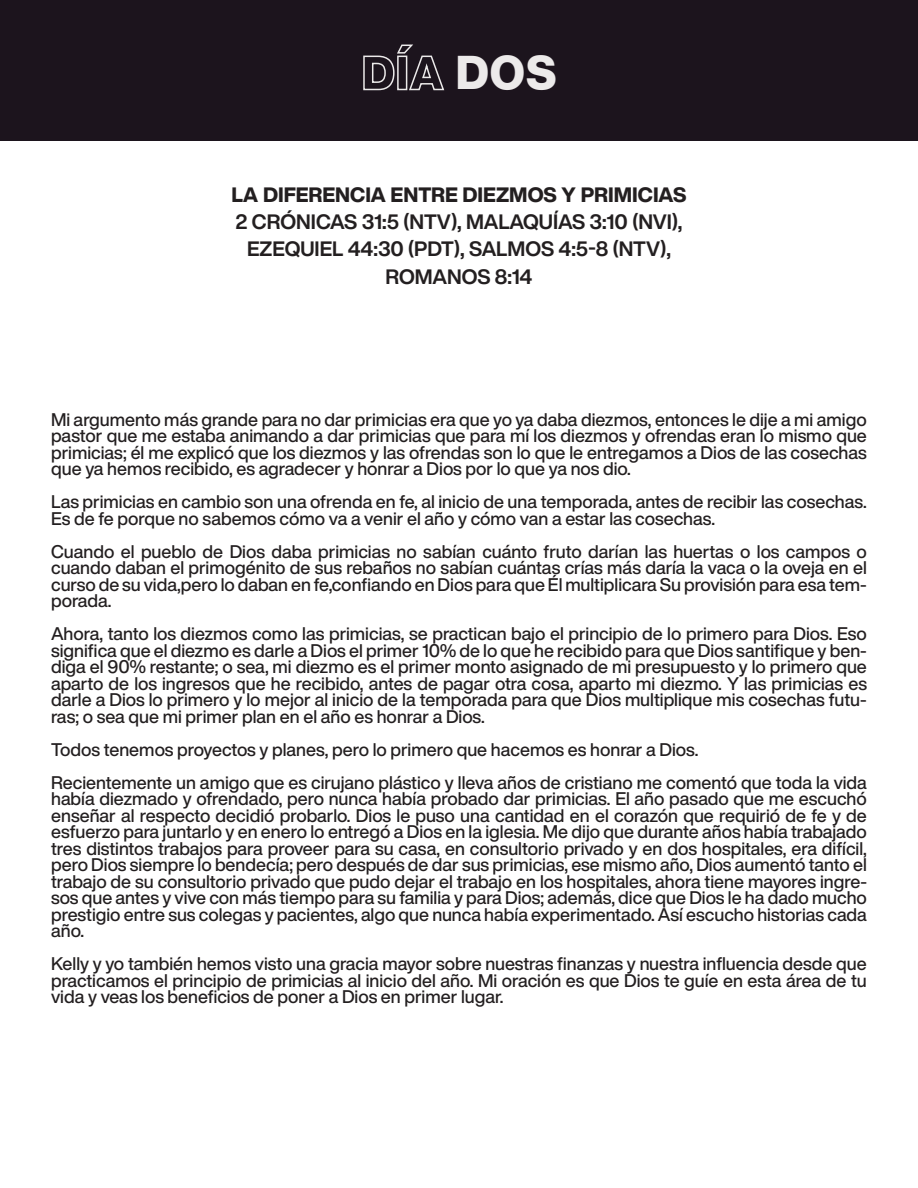
<style>
.page{position:relative;width:918px;height:1188px;background:#fff}
.page>*{position:absolute;margin:0;border:0;box-sizing:border-box;transform-origin:0 0}
.t1{font:800 46.65px "Helvetica Now Text";color:#eceaea}
.t2{font:700 20.55px/27.3px "Helvetica Now Display";letter-spacing:-.005em;color:#231f20;text-align:center}
.t3{font:800 20.55px "Helvetica Now Display";color:#231f20}
.t4{font:500 18px/16.5px "Helvetica Now Display";color:#231f20;text-align:justify}
</style>
<div class="page">
<div style="left:0;top:0;width:918px;height:141px;background:#1c141d"></div>
<svg style="left:363px;top:44px;width:82px;height:47px"></svg>
<h1 class="t1" style="left:455px;top:38px;width:104px">DOS</h1>
<p class="t3" style="left:232px;top:180px;width:456px">LA DIFERENCIA ENTRE DIEZMOS Y PRIMICIAS</p>
<p class="t2" style="left:235px;top:208px;width:449px">2 CRÓNICAS 31:5 (NTV), MALAQUÍAS 3:10 (NVI),<br>EZEQUIEL 44:30 (PDT), SALMOS 4:5-8 (NTV),<br>ROMANOS 8:14</p>
<p class="t4" style="left:51px;top:411px;width:817px">Mi argumento más grande para no dar primicias era que yo ya daba diezmos, entonces le dije a mi amigo pastor que me estaba animando a dar primicias que para mí los diezmos y ofrendas eran lo mismo que primicias; él me explicó que los diezmos y las ofrendas son lo que le entregamos a Dios de las cosechas que ya hemos recibido, es agradecer y honrar a Dios por lo que ya nos dio.</p>
<p class="t4" style="left:51px;top:493px;width:817px">Las primicias en cambio son una ofrenda en fe, al inicio de una temporada, antes de recibir las cosechas.<br>Es de fe porque no sabemos cómo va a venir el año y cómo van a estar las cosechas.</p>
<p class="t4" style="left:51px;top:543px;width:817px">Cuando el pueblo de Dios daba primicias no sabían cuánto fruto darían las huertas o los campos o cuando daban el primogénito de sus rebaños no sabían cuántas crías más daría la vaca o la oveja en el curso de su vida,pero lo daban en fe,confiando en Dios para que Él multiplicara Su provisión para esa tem&shy;porada.</p>
<p class="t4" style="left:51px;top:625px;width:817px">Ahora, tanto los diezmos como las primicias, se practican bajo el principio de lo primero para Dios. Eso significa que el diezmo es darle a Dios el primer 10% de lo que he recibido para que Dios santifique y ben&shy;diga el 90% restante; o sea, mi diezmo es el primer monto asignado de mi presupuesto y lo primero que aparto de los ingresos que he recibido, antes de pagar otra cosa, aparto mi diezmo. Y las primicias es darle a Dios lo primero y lo mejor al inicio de la temporada para que Dios multiplique mis cosechas futu&shy;ras; o sea que mi primer plan en el año es honrar a Dios.</p>
<p class="t4" style="left:51px;top:733px;width:817px;line-height:33px">Todos tenemos proyectos y planes, pero lo primero que hacemos es honrar a Dios.<br>Recientemente un amigo que es cirujano plástico y lleva años de cristiano me comentó que toda la vida</p>
<p class="t4" style="left:51px;top:790px;width:817px">había diezmado y ofrendado, pero nunca había probado dar primicias. El año pasado que me escuchó enseñar al respecto decidió probarlo. Dios le puso una cantidad en el corazón que requirió de fe y de esfuerzo para juntarlo y en enero lo entregó a Dios en la iglesia. Me dijo que durante años había trabajado tres distintos trabajos para proveer para su casa, en consultorio privado y en dos hospitales, era difícil, pero Dios siempre lo bendecía; pero después de dar sus primicias, ese mismo año, Dios aumentó tanto el trabajo de su consultorio privado que pudo dejar el trabajo en los hospitales, ahora tiene mayores ingre&shy;sos que antes y vive con más tiempo para su familia y para Dios; además, dice que Dios le ha dado mucho prestigio entre sus colegas y pacientes, algo que nunca había experimentado. Así escucho historias cada año.</p>
<p class="t4" style="left:51px;top:956px;width:817px">Kelly y yo también hemos visto una gracia mayor sobre nuestras finanzas y nuestra influencia desde que practicamos el principio de primicias al inicio del año. Mi oración es que Dios te guíe en esta área de tu vida y veas los beneficios de poner a Dios en primer lugar.</p>
</div>
